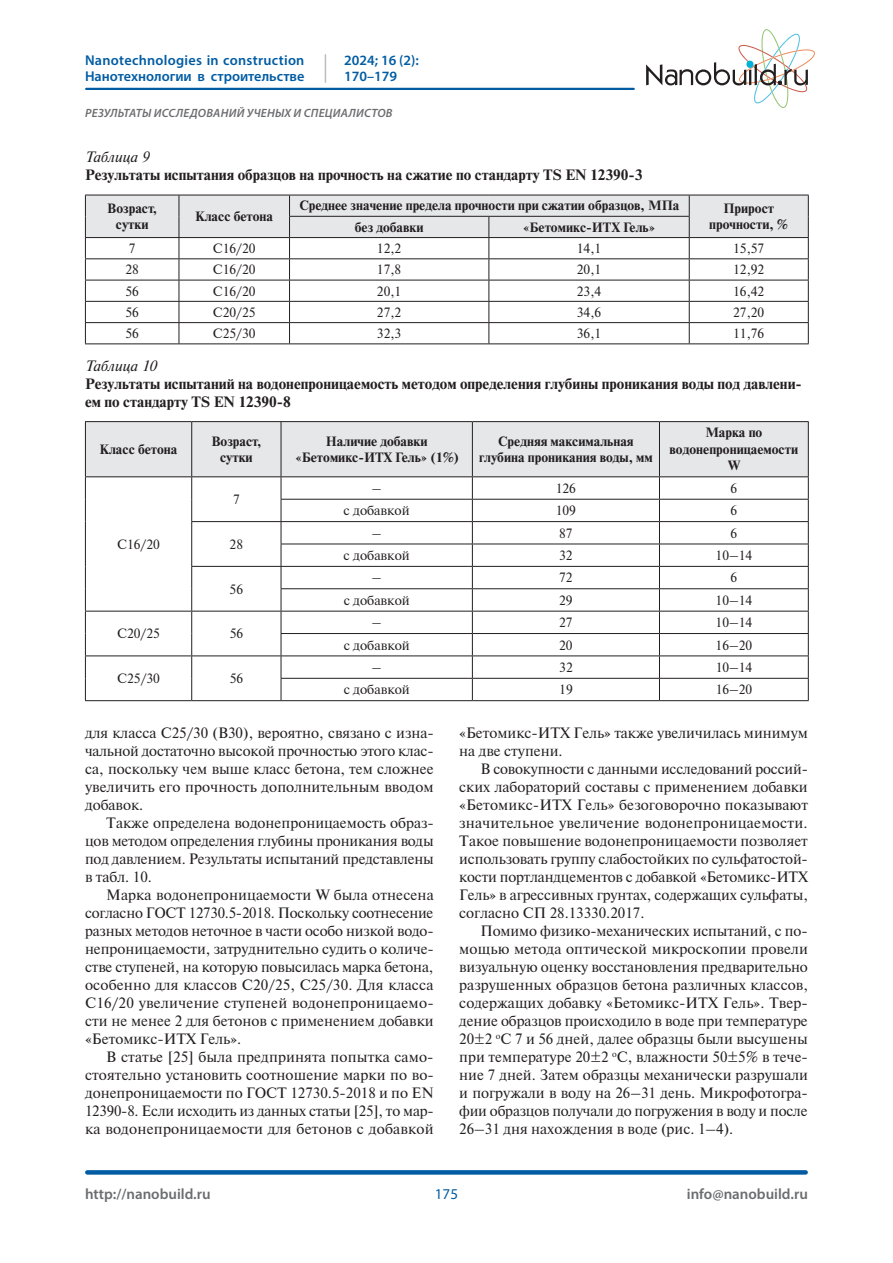
<style>
.page{position:relative;width:893px;height:1263px;background:#fff}
.page>*{position:absolute;margin:0;border:0;box-sizing:border-box;transform-origin:0 0}
.t1{font:15px/18px "Newton";color:#231f20;text-align:justify}
.t2{font:700 15px/18px "Newton";color:#231f20}
.t3{font:600 15px "Myriad Pro";color:#6c6d70}
.t4{font:italic 15px "Newton";color:#231f20}
.t5{font:15px "Myriad Pro";color:#015ca3}
.t6{font:600 14.25px/16.5px "Myriad Pro";letter-spacing:.005em;color:#015ca3}
.t7{font:700 13.5px/16.5px "Newton";color:#231f20;text-align:center}
.t8{font:13.5px "Newton";color:#231f20}
.t9{font:italic 600 12px "Myriad Pro";letter-spacing:.02em;color:#6c6d70}
</style>
<div class="page">
<svg style="left:646px;top:29px;width:169px;height:79px"></svg>
<div style="left:87px;top:1170px;width:719px;height:5px;background:#015ca3"></div>
<hr style="left:86px;top:88px;width:548px;height:2px;background:#015ca3">
<svg style="left:325px;top:55px;width:1px;height:27px"></svg>
<hr style="left:85px;top:343px;width:94px;height:1px;background:#231f20">
<hr style="left:179px;top:343px;width:111px;height:1px;background:#231f20">
<hr style="left:290px;top:343px;width:199px;height:1px;background:#231f20">
<hr style="left:489px;top:343px;width:200px;height:1px;background:#231f20">
<hr style="left:689px;top:343px;width:120px;height:1px;background:#231f20">
<svg style="left:85px;top:195px;width:724px;height:148px"></svg>
<hr style="left:85px;top:421px;width:107px;height:1px;background:#231f20">
<hr style="left:192px;top:421px;width:89px;height:1px;background:#231f20">
<hr style="left:281px;top:421px;width:191px;height:1px;background:#231f20">
<hr style="left:472px;top:421px;width:187px;height:1px;background:#231f20">
<hr style="left:659px;top:421px;width:150px;height:1px;background:#231f20">
<hr style="left:85px;top:700px;width:107px;height:1px;background:#231f20">
<hr style="left:192px;top:700px;width:89px;height:1px;background:#231f20">
<hr style="left:281px;top:700px;width:191px;height:1px;background:#231f20">
<hr style="left:472px;top:700px;width:187px;height:1px;background:#231f20">
<hr style="left:659px;top:700px;width:150px;height:1px;background:#231f20">
<svg style="left:85px;top:422px;width:724px;height:278px"></svg>
<p class="t6" style="left:85px;top:51px;width:221px">Nanotechnologies in construction<br>Нанотехнологии в строительстве</p>
<p class="t6" style="left:344px;top:51px;width:76px">2024; 16 (2):<br>170–179</p>
<p class="t9" style="left:85px;top:105px;width:309px">РЕЗУЛЬТАТЫ ИССЛЕДОВАНИЙ УЧЕНЫХ И СПЕЦИАЛИСТОВ</p>
<p class="t4" style="left:85px;top:148px;width:66px">Таблица 9</p>
<p class="t2" style="left:85px;top:166px;width:559px">Результаты испытания образцов на прочность на сжатие по стандарту TS EN 12390-3</p>
<p class="t7" style="left:107px;top:200px;width:51px">Возраст, сутки</p>
<p class="t7" style="left:195px;top:208px;width:79px">Класс бетона</p>
<p class="t7" style="left:299px;top:198px;width:382px">Среднее значение предела прочности при сжатии образцов, МПа</p>
<p class="t7" style="left:723px;top:200px;width:52px">Прирост</p>
<p class="t7" style="left:355px;top:219px;width:70px">без добавки</p>
<p class="t7" style="left:523px;top:219px;width:133px">«Бетомикс-ИТХ Гель»</p>
<p class="t7" style="left:709px;top:217px;width:80px">прочности, %</p>
<p class="t8" style="left:129px;top:238px;width:8px">7</p>
<p class="t8" style="left:213px;top:238px;width:44px">С16/20</p>
<p class="t8" style="left:377px;top:238px;width:26px">12,2</p>
<p class="t8" style="left:577px;top:238px;width:26px">14,1</p>
<p class="t8" style="left:733px;top:238px;width:33px">15,57</p>
<p class="t8" style="left:125px;top:260px;width:15px">28</p>
<p class="t8" style="left:213px;top:260px;width:44px">С16/20</p>
<p class="t8" style="left:377px;top:260px;width:26px">17,8</p>
<p class="t8" style="left:577px;top:260px;width:26px">20,1</p>
<p class="t8" style="left:733px;top:260px;width:33px">12,92</p>
<p class="t8" style="left:125px;top:281px;width:15px">56</p>
<p class="t8" style="left:213px;top:281px;width:44px">С16/20</p>
<p class="t8" style="left:377px;top:281px;width:26px">20,1</p>
<p class="t8" style="left:577px;top:281px;width:26px">23,4</p>
<p class="t8" style="left:733px;top:281px;width:33px">16,42</p>
<p class="t8" style="left:125px;top:302px;width:15px">56</p>
<p class="t8" style="left:213px;top:302px;width:44px">С20/25</p>
<p class="t8" style="left:377px;top:302px;width:26px">27,2</p>
<p class="t8" style="left:577px;top:302px;width:26px">34,6</p>
<p class="t8" style="left:733px;top:302px;width:33px">27,20</p>
<p class="t8" style="left:125px;top:323px;width:15px">56</p>
<p class="t8" style="left:213px;top:323px;width:44px">С25/30</p>
<p class="t8" style="left:377px;top:323px;width:26px">32,3</p>
<p class="t8" style="left:577px;top:323px;width:26px">36,1</p>
<p class="t8" style="left:733px;top:323px;width:33px">11,76</p>
<p class="t4" style="left:85px;top:356px;width:73px">Таблица 10</p>
<p class="t2" style="left:85px;top:375px;width:718px">Результаты испытаний на водонепроницаемость методом определения глубины проникания воды под давлени&shy;ем по стандарту TS EN 12390-8</p>
<p class="t7" style="left:100px;top:441px;width:79px">Класс бетона</p>
<p class="t7" style="left:211px;top:433px;width:51px">Возраст, сутки</p>
<p class="t7" style="left:295px;top:433px;width:164px">Наличие добавки «Бетомикс-ИТХ Гель» (1%)</p>
<p class="t7" style="left:479px;top:433px;width:175px">Средняя максимальная глубина проникания воды, мм</p>
<p class="t7" style="left:670px;top:425px;width:130px">Марка по водонепроницаемости<br>W</p>
<p class="t8" style="left:117px;top:534px;width:44px">С16/20</p>
<p class="t8" style="left:233px;top:489px;width:8px">7</p>
<p class="t8" style="left:230px;top:534px;width:15px">28</p>
<p class="t8" style="left:230px;top:579px;width:15px">56</p>
<p class="t8" style="left:117px;top:624px;width:44px">С20/25</p>
<p class="t8" style="left:230px;top:624px;width:15px">56</p>
<p class="t8" style="left:372px;top:478px;width:11px">–</p>
<p class="t8" style="left:556px;top:478px;width:22px">126</p>
<p class="t8" style="left:730px;top:478px;width:8px">6</p>
<p class="t8" style="left:344px;top:501px;width:68px">с добавкой</p>
<p class="t8" style="left:556px;top:501px;width:22px">109</p>
<p class="t8" style="left:730px;top:501px;width:8px">6</p>
<p class="t8" style="left:372px;top:523px;width:11px">–</p>
<p class="t8" style="left:559px;top:523px;width:15px">87</p>
<p class="t8" style="left:730px;top:523px;width:8px">6</p>
<p class="t8" style="left:344px;top:545px;width:68px">с добавкой</p>
<p class="t8" style="left:559px;top:545px;width:15px">32</p>
<p class="t8" style="left:716px;top:545px;width:38px">10–14</p>
<p class="t8" style="left:372px;top:568px;width:11px">–</p>
<p class="t8" style="left:559px;top:568px;width:15px">72</p>
<p class="t8" style="left:731px;top:568px;width:8px">6</p>
<p class="t8" style="left:344px;top:590px;width:68px">с добавкой</p>
<p class="t8" style="left:559px;top:590px;width:15px">29</p>
<p class="t8" style="left:716px;top:590px;width:38px">10–14</p>
<p class="t8" style="left:372px;top:612px;width:11px">–</p>
<p class="t8" style="left:559px;top:612px;width:15px">27</p>
<p class="t8" style="left:716px;top:612px;width:38px">10–14</p>
<p class="t8" style="left:344px;top:635px;width:68px">с добавкой</p>
<p class="t8" style="left:559px;top:635px;width:15px">20</p>
<p class="t8" style="left:716px;top:635px;width:38px">16–20</p>
<p class="t8" style="left:372px;top:657px;width:11px">–</p>
<p class="t8" style="left:559px;top:657px;width:15px">32</p>
<p class="t8" style="left:716px;top:657px;width:38px">10–14</p>
<p class="t8" style="left:344px;top:680px;width:68px">с добавкой</p>
<p class="t8" style="left:559px;top:680px;width:15px">19</p>
<p class="t8" style="left:716px;top:680px;width:38px">16–20</p>
<p class="t1" style="left:85px;top:723px;width:350px">для класса С25/30 (В30), вероятно, связано с изна&shy;чальной достаточно высокой прочностью этого клас&shy;са, поскольку чем выше класс бетона, тем сложнее увеличить его прочность дополнительным вводом добавок.</p>
<p class="t1" style="left:85px;top:813px;width:350px;text-indent:21px">Также определена водонепроницаемость образ&shy;цов методом определения глубины проникания воды под давлением. Результаты испытаний представлены в табл. 10.</p>
<p class="t1" style="left:85px;top:885px;width:350px;text-indent:21px">Марка водонепроницаемости W была отнесена согласно ГОСТ 12730.5-2018. Поскольку соотнесение разных методов неточное в части особо низкой водо&shy;непроницаемости, затруднительно судить о количе&shy;стве ступеней, на которую повысилась марка бетона, особенно для классов С20/25, С25/30. Для класса С16/20 увеличение ступеней водонепроницаемо&shy;сти не менее 2 для бетонов с применением добавки «Бетомикс-ИТХ Гель».</p>
<p class="t1" style="left:85px;top:1047px;width:350px;text-indent:21px">В статье [25] была предпринята попытка само&shy;стоятельно установить соотношение марки по во&shy;донепроницаемости по ГОСТ 12730.5-2018 и по EN 12390-8. Если исходить из данных статьи [25], то мар&shy;ка водонепроницаемости для бетонов с добавкой</p>
<p class="t8" style="left:117px;top:668px;width:44px">С25/30</p>
<p class="t8" style="left:230px;top:668px;width:15px">56</p>
<p class="t1" style="left:459px;top:723px;width:350px">«Бетомикс-ИТХ Гель» также увеличилась минимум на две ступени.</p>
<p class="t1" style="left:459px;top:759px;width:350px;text-indent:21px">В совокупности с данными исследований россий&shy;ских лабораторий составы с применением добавки «Бетомикс-ИТХ Гель» безоговорочно показывают значительное увеличение водонепроницаемости.<br>Такое повышение водонепроницаемости позволяет использовать группу слабостойких по сульфатостой&shy;кости портландцементов с добавкой «Бетомикс-ИТХ Гель» в агрессивных грунтах, содержащих сульфаты, согласно СП 28.13330.2017.</p>
<p class="t1" style="left:459px;top:921px;width:350px;text-indent:21px">Помимо физико-механических испытаний, с по&shy;мощью метода оптической микроскопии провели визуальную оценку восстановления предварительно разрушенных образцов бетона различных классов, содержащих добавку «Бетомикс-ИТХ Гель». Твер&shy;дение образцов происходило в воде при температуре 20±2 <sup>о</sup>С 7 и 56 дней, далее образцы были высушены при температуре 20±2 <sup>о</sup>С, влажности 50±5% в тече&shy;ние 7 дней. Затем образцы механически разрушали и погружали в воду на 26–31 день. Микрофотогра&shy;фии образцов получали до погружения в воду и после 26–31 дня нахождения в воде (рис. 1–4).</p>
<p class="t3" style="left:85px;top:1184px;width:127px">http://nanobuild.ru</p>
<p class="t3" style="left:687px;top:1184px;width:123px">info@nanobuild.ru</p>
<p class="t5" style="left:435px;top:1185px;width:25px">175</p>
</div>
